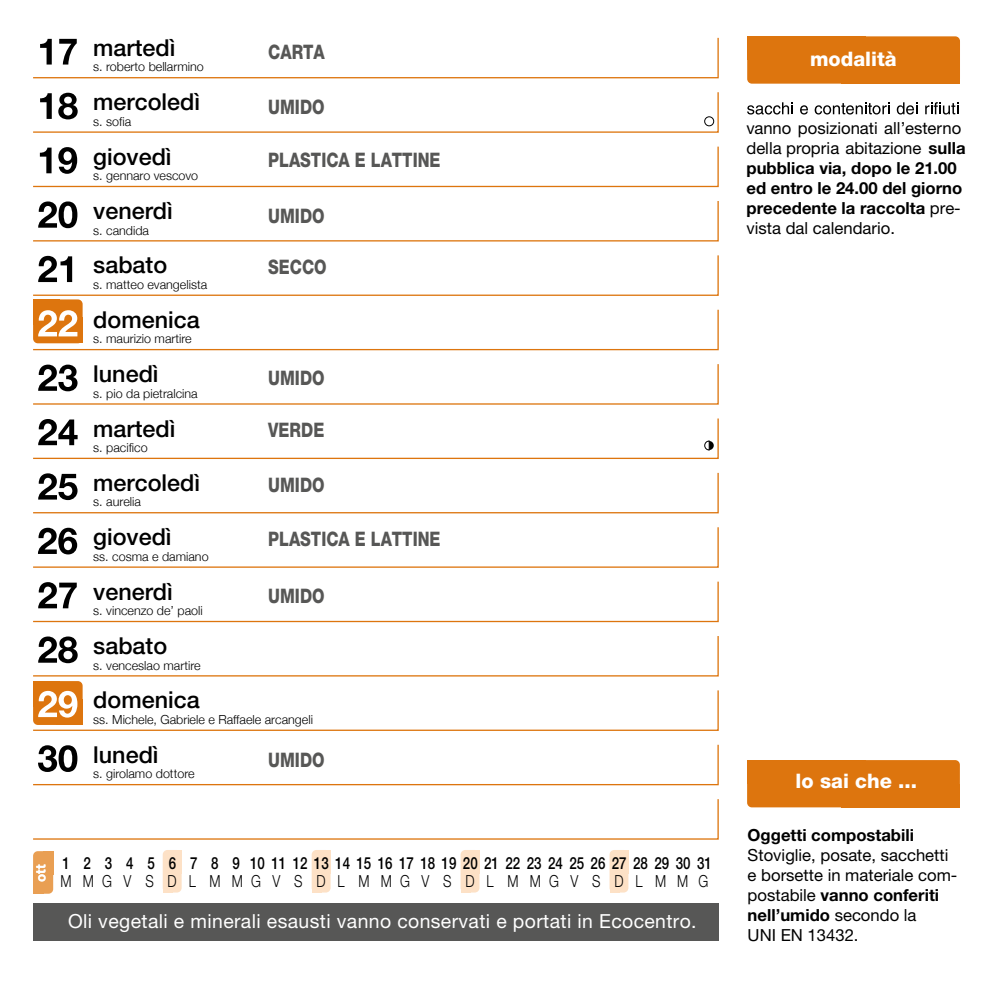
<style>
.page{position:relative;width:993px;height:993px;background:#fff}
.page>*{position:absolute;margin:0;border:0;box-sizing:border-box;transform-origin:0 0}
.t1{font:500 23.28px "Helvetica Neue LT Std";color:#000}
.t2{font:800 19.95px "Helvetica Neue LT Std";color:#575756;scale:.8 1}
.t3{font:800 19.95px "Helvetica Neue LT Std";color:#fff}
.t4{font:19.43px "Helvetica Neue LT Std";letter-spacing:.02em;color:#fff}
.t5{font:16.62px/19.9px "Helvetica Neue LT Std";color:#000}
.t6{font:500 16.62px "Helvetica Neue LT Std";color:#000;scale:.8 1}
.t7{font:300 16.62px "Helvetica Neue LT Std";color:#000;scale:.8 1}
.t8{font:700 16.62px "Helvetica Neue LT Std";color:#000}
.t9{font:700 13.3px "Helvetica Neue LT Std";color:#fff}
.t10{font:300 12.42px "Helvetica Neue";color:#000}
.s1{font-weight:700}
</style>
<div class="page">
<div style="left:609px;top:849px;width:19px;height:43px;background:#fde1c6;border-radius:5px"></div>
<div style="left:609px;top:868px;width:10px;height:24px;background:#fde1c6"></div>
<div style="left:618px;top:849px;width:10px;height:24px;background:#fde1c6"></div>
<div style="left:460px;top:849px;width:19px;height:43px;background:#fde1c6;border-radius:5px"></div>
<div style="left:461px;top:868px;width:9px;height:24px;background:#fde1c6"></div>
<div style="left:470px;top:849px;width:9px;height:24px;background:#fde1c6"></div>
<div style="left:311px;top:849px;width:19px;height:43px;background:#fde1c6;border-radius:5px"></div>
<div style="left:312px;top:868px;width:9px;height:24px;background:#fde1c6"></div>
<div style="left:321px;top:849px;width:9px;height:24px;background:#fde1c6"></div>
<div style="left:163px;top:849px;width:18px;height:43px;background:#fde1c6;border-radius:5px"></div>
<div style="left:163px;top:868px;width:9px;height:24px;background:#fde1c6"></div>
<div style="left:172px;top:849px;width:9px;height:24px;background:#fde1c6"></div>
<div style="left:33px;top:299px;width:50px;height:44px;background:#dd750e;border-radius:5px"></div>
<div style="left:33px;top:299px;width:26px;height:26px;background:#dd750e"></div>
<div style="left:33px;top:680px;width:50px;height:44px;background:#dd750e;border-radius:5px"></div>
<div style="left:33px;top:680px;width:26px;height:26px;background:#dd750e"></div>
<div style="left:746px;top:759px;width:213px;height:48px;background:#dd750e;border-radius:5px"></div>
<div style="left:746px;top:759px;width:119px;height:24px;background:#dd750e"></div>
<div style="left:841px;top:783px;width:118px;height:24px;background:#dd750e"></div>
<svg style="left:33px;top:799px;width:686px;height:41px"></svg>
<div style="left:33px;top:850px;width:20px;height:43px;background:#e99f53;border-radius:5px"></div>
<div style="left:33px;top:869px;width:10px;height:24px;background:#e99f53"></div>
<div style="left:43px;top:850px;width:10px;height:24px;background:#e99f53"></div>
<svg style="left:33px;top:744px;width:686px;height:41px"></svg>
<svg style="left:33px;top:688px;width:686px;height:43px"></svg>
<svg style="left:33px;top:636px;width:686px;height:41px"></svg>
<svg style="left:33px;top:581px;width:686px;height:41px"></svg>
<svg style="left:33px;top:472px;width:686px;height:42px"></svg>
<svg style="left:33px;top:364px;width:686px;height:41px"></svg>
<svg style="left:33px;top:308px;width:686px;height:43px"></svg>
<svg style="left:33px;top:255px;width:686px;height:41px"></svg>
<svg style="left:33px;top:201px;width:686px;height:41px"></svg>
<svg style="left:33px;top:92px;width:686px;height:41px"></svg>
<svg style="left:33px;top:37px;width:686px;height:42px"></svg>
<svg style="left:33px;top:527px;width:686px;height:41px"></svg>
<svg style="left:33px;top:146px;width:686px;height:42px"></svg>
<div style="left:33px;top:902px;width:685px;height:38px;background:#575756"></div>
<svg style="left:33px;top:418px;width:686px;height:41px"></svg>
<div style="left:704px;top:116px;width:9px;height:10px;border:1px solid #000;border-radius:50%"></div>
<div style="left:747px;top:36px;width:212px;height:48px;background:#dd750e;border-radius:5px"></div>
<div style="left:747px;top:36px;width:118px;height:24px;background:#dd750e"></div>
<div style="left:841px;top:60px;width:118px;height:24px;background:#dd750e"></div>
<svg style="left:747px;top:102px;width:45px;height:12px"></svg>
<svg style="left:800px;top:105px;width:7px;height:9px"></svg>
<svg style="left:814px;top:102px;width:75px;height:12px"></svg>
<svg style="left:896px;top:102px;width:21px;height:12px"></svg>
<svg style="left:925px;top:102px;width:31px;height:12px"></svg>
<h1 class="t1" style="left:93px;top:34px;width:84px">martedì</h1>
<h1 class="t1" style="left:93px;top:88px;width:108px">mercoledì</h1>
<h1 class="t1" style="left:93px;top:142px;width:80px">giovedì</h1>
<h1 class="t1" style="left:93px;top:197px;width:81px">venerdì</h1>
<h1 class="t1" style="left:93px;top:251px;width:75px">sabato</h1>
<h1 class="t1" style="left:93px;top:305px;width:108px">domenica</h1>
<h1 class="t1" style="left:93px;top:360px;width:67px">lunedì</h1>
<h1 class="t1" style="left:93px;top:414px;width:84px">martedì</h1>
<h1 class="t1" style="left:93px;top:468px;width:108px">mercoledì</h1>
<h1 class="t1" style="left:93px;top:523px;width:80px">giovedì</h1>
<h1 class="t1" style="left:93px;top:577px;width:81px">venerdì</h1>
<h1 class="t1" style="left:93px;top:631px;width:75px">sabato</h1>
<h1 class="t1" style="left:93px;top:686px;width:108px">domenica</h1>
<h1 class="t1" style="left:93px;top:740px;width:67px">lunedì</h1>
<p class="t2" style="left:268px;top:40px;width:72px">CARTA</p>
<p class="t10" style="left:93px;top:59px;width:112px">s. roberto bellarmino</p>
<p class="t2" style="left:268px;top:95px;width:72px">UMIDO</p>
<p class="t10" style="left:93px;top:114px;width:39px">s. sofia</p>
<p class="t2" style="left:268px;top:148px;width:217px">PLASTICA E LATTINE</p>
<p class="t10" style="left:93px;top:168px;width:106px">s. gennaro vescovo</p>
<p class="t2" style="left:268px;top:204px;width:72px">UMIDO</p>
<p class="t2" style="left:268px;top:255px;width:74px">SECCO</p>
<p class="t10" style="left:93px;top:222px;width:57px">s. candida</p>
<p class="t10" style="left:93px;top:277px;width:115px">s. matteo evangelista</p>
<p class="t10" style="left:93px;top:331px;width:100px">s. maurizio martire</p>
<p class="t2" style="left:268px;top:366px;width:72px">UMIDO</p>
<p class="t10" style="left:93px;top:385px;width:106px">s. pio da pietralcina</p>
<p class="t2" style="left:268px;top:417px;width:71px">VERDE</p>
<p class="t10" style="left:93px;top:440px;width:56px">s. pacifico</p>
<p class="t2" style="left:268px;top:472px;width:72px">UMIDO</p>
<p class="t10" style="left:93px;top:494px;width:49px">s. aurelia</p>
<p class="t2" style="left:268px;top:527px;width:217px">PLASTICA E LATTINE</p>
<p class="t10" style="left:93px;top:548px;width:117px">ss. cosma e damiano</p>
<p class="t2" style="left:268px;top:583px;width:72px">UMIDO</p>
<p class="t10" style="left:93px;top:603px;width:111px">s. vincenzo de’ paoli</p>
<p class="t10" style="left:93px;top:657px;width:109px">s. venceslao martire</p>
<p class="t10" style="left:93px;top:711px;width:221px">ss. Michele, Gabriele e Raffaele arcangeli</p>
<p class="t2" style="left:268px;top:747px;width:72px">UMIDO</p>
<p class="t10" style="left:93px;top:766px;width:103px">s. girolamo dottore</p>
<p class="t9" style="left:32px;top:881px;width:19px;rotate:-90deg">ott</p>
<p class="t6" style="left:62px;top:852px;width:64px">123</p>
<p class="t7" style="left:61px;top:871px;width:15px">M</p>
<p class="t7" style="left:102px;top:871px;width:14px">G</p>
<p class="t7" style="left:83px;top:871px;width:15px">M</p>
<p class="t6" style="left:126px;top:852px;width:11px">4</p>
<p class="t7" style="left:123px;top:871px;width:11px">V</p>
<p class="t6" style="left:147px;top:852px;width:11px">5</p>
<p class="t7" style="left:145px;top:871px;width:12px">S</p>
<p class="t6" style="left:169px;top:852px;width:11px">6</p>
<p class="t7" style="left:167px;top:871px;width:13px">D</p>
<p class="t6" style="left:190px;top:852px;width:11px">7</p>
<p class="t7" style="left:189px;top:871px;width:10px">L</p>
<p class="t6" style="left:211px;top:852px;width:11px">8</p>
<p class="t6" style="left:232px;top:852px;width:11px">9</p>
<p class="t6" style="left:250px;top:852px;width:578px">10 11 12 13 14 15 16 17 18 19 20 21 22 23 24 25 26 27 28 29 30 31</p>
<p class="t7" style="left:209px;top:871px;width:15px">M</p>
<p class="t7" style="left:232px;top:871px;width:15px">M</p>
<p class="t7" style="left:251px;top:871px;width:14px">G</p>
<p class="t7" style="left:272px;top:871px;width:11px">V</p>
<p class="t7" style="left:294px;top:871px;width:12px">S</p>
<p class="t7" style="left:316px;top:871px;width:13px">D</p>
<p class="t7" style="left:337px;top:871px;width:10px">L</p>
<p class="t7" style="left:358px;top:871px;width:15px">M</p>
<p class="t7" style="left:380px;top:871px;width:15px">M</p>
<p class="t7" style="left:400px;top:871px;width:14px">G</p>
<p class="t7" style="left:421px;top:871px;width:11px">V</p>
<p class="t7" style="left:443px;top:871px;width:12px">S</p>
<p class="t7" style="left:465px;top:871px;width:13px">D</p>
<p class="t7" style="left:486px;top:871px;width:10px">L</p>
<p class="t7" style="left:507px;top:871px;width:15px">M</p>
<p class="t7" style="left:529px;top:871px;width:15px">M</p>
<p class="t7" style="left:549px;top:871px;width:14px">G</p>
<p class="t7" style="left:698px;top:871px;width:14px">G</p>
<p class="t7" style="left:570px;top:871px;width:11px">V</p>
<p class="t7" style="left:592px;top:871px;width:12px">S</p>
<p class="t7" style="left:614px;top:871px;width:13px">D</p>
<p class="t7" style="left:635px;top:871px;width:10px">L</p>
<p class="t7" style="left:655px;top:871px;width:43px">M M</p>
<p class="t4" style="left:68px;top:909px;width:630px">Oli vegetali e minerali esausti vanno conservati e portati in Ecocentro.</p>
<p class="t3" style="left:809px;top:47px;width:88px">modalità</p>
<p class="t5" style="left:746px;top:118px;width:221px">vanno posizionati all’esterno della propria abitazione <span class="s1">sulla pubblica via, dopo le 21.00 ed entro le 24.00 del giorno precedente la raccolta</span> pre&shy;vista dal calendario.</p>
<p class="t3" style="left:795px;top:768px;width:123px">lo sai che ...</p>
<p class="t8" style="left:747px;top:824px;width:168px">Oggetti compostabili</p>
<p class="t5" style="left:747px;top:844px;width:211px">Stoviglie, posate, sacchetti e borsette in materiale com&shy;postabile <span class="s1">vanno conferiti nell’umido</span> secondo la<br>UNI EN 13432.</p>
</div>
